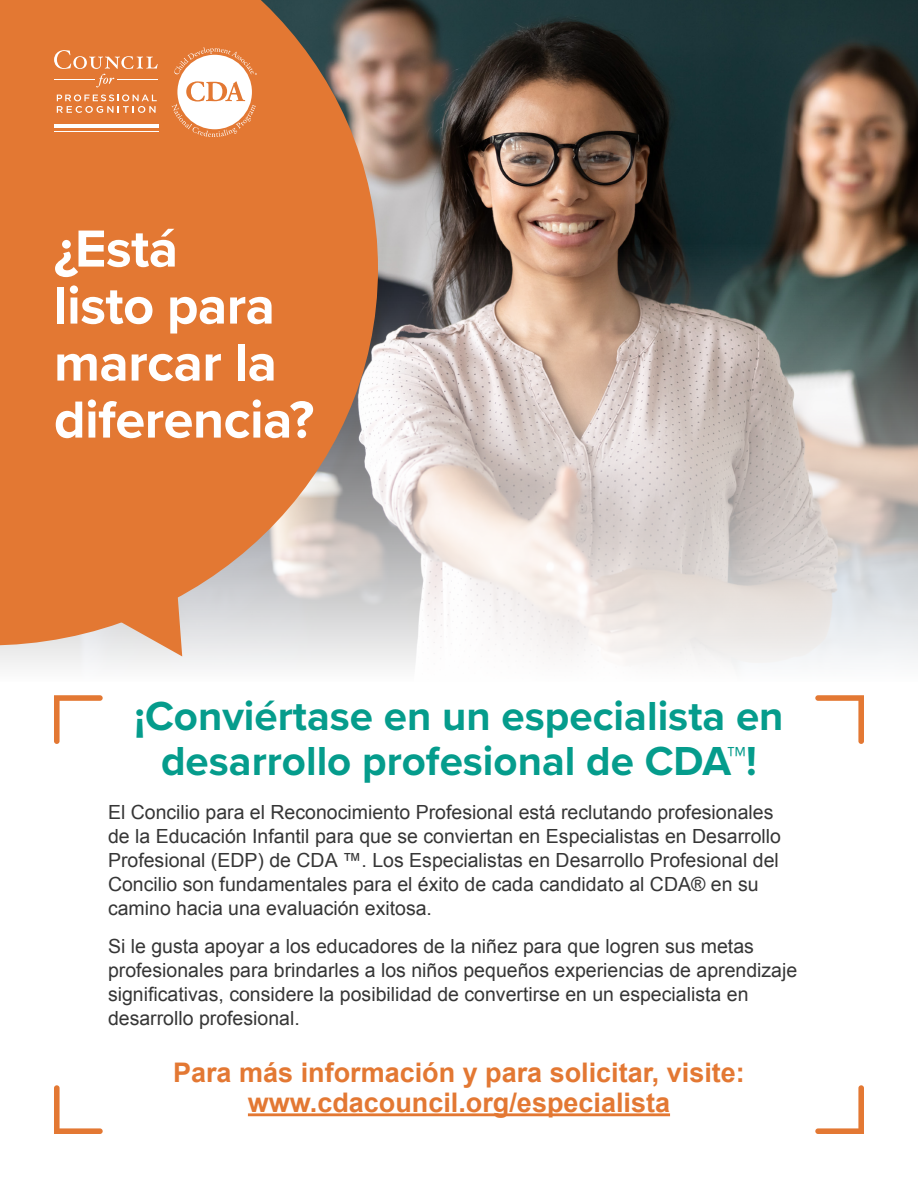
<style>
.page{position:relative;width:918px;height:1188px;background:#fff}
.page>*{position:absolute;margin:0;border:0;box-sizing:border-box;transform-origin:0 0}
.t1{font:700 54px/57px "Proxima Nova";letter-spacing:-.01em;color:#fff}
.t2{font:700 42px/45px "Proxima Nova";color:#059c8c;text-align:center}
.t3{font:700 27px "Arial";color:#e37833}
.t4{font:19.5px/24px "Arial";color:#363636}
</style>
<div class="page">
<img style="left:378px;top:0;width:540px;height:243px">
<svg style="left:0;top:243px;width:918px;height:424px"></svg>
<svg style="left:815px;top:1085px;width:49px;height:49px"></svg>
<svg style="left:54px;top:1085px;width:49px;height:49px"></svg>
<svg style="left:54px;top:695px;width:49px;height:49px"></svg>
<svg style="left:815px;top:695px;width:49px;height:49px"></svg>
<svg style="left:0;top:0;width:378px;height:645px;background:#dc844b"></svg>
<svg style="left:21px;top:457px;width:161px;height:199px;background:#e38345"></svg>
<svg style="left:172px;top:47px;width:85px;height:90px"></svg>
<svg style="left:54px;top:50px;width:104px;height:37px;background:#e58649"></svg>
<svg style="left:57px;top:94px;width:100px;height:19px;background:#e99661"></svg>
<hr style="left:54px;top:124px;width:104px;height:4px;background:#fff">
<hr style="left:54px;top:132px;width:104px;height:1px;background:#fff">
<hr style="left:118px;top:79px;width:40px;height:1px;background:#fff">
<hr style="left:54px;top:79px;width:40px;height:1px;background:#fff">
<hr style="left:248px;top:1113px;width:422px;height:3px;background:#e37833">
<p class="t1" style="left:54px;top:219px;width:262px">¿Está<br>listo para marcar la diferencia?</p>
<p class="t2" style="left:134px;top:693px;width:651px">¡Conviértase en un especialista en desarrollo profesional de CDA™!</p>
<p class="t4" style="left:108px;top:801px;width:675px">El Concilio para el Reconocimiento Profesional está reclutando profesionales de la Educación Infantil para que se conviertan en Especialistas en Desarrollo Profesional (EDP) de CDA ™. Los Especialistas en Desarrollo Profesional del Concilio son fundamentales para el éxito de cada candidato al CDA® en su camino hacia una evaluación exitosa.</p>
<p class="t4" style="left:108px;top:934px;width:691px">Si le gusta apoyar a los educadores de la niñez para que logren sus metas profesionales para brindarles a los niños pequeños experiencias de aprendizaje significativas, considere la posibilidad de convertirse en un especialista en desarrollo profesional.</p>
<p class="t3" style="left:173px;top:1055px;width:573px">Para más información y para solicitar, visite:</p>
<p class="t3" style="left:248px;top:1085px;width:424px">www.cdacouncil.org/especialista</p>
</div>
